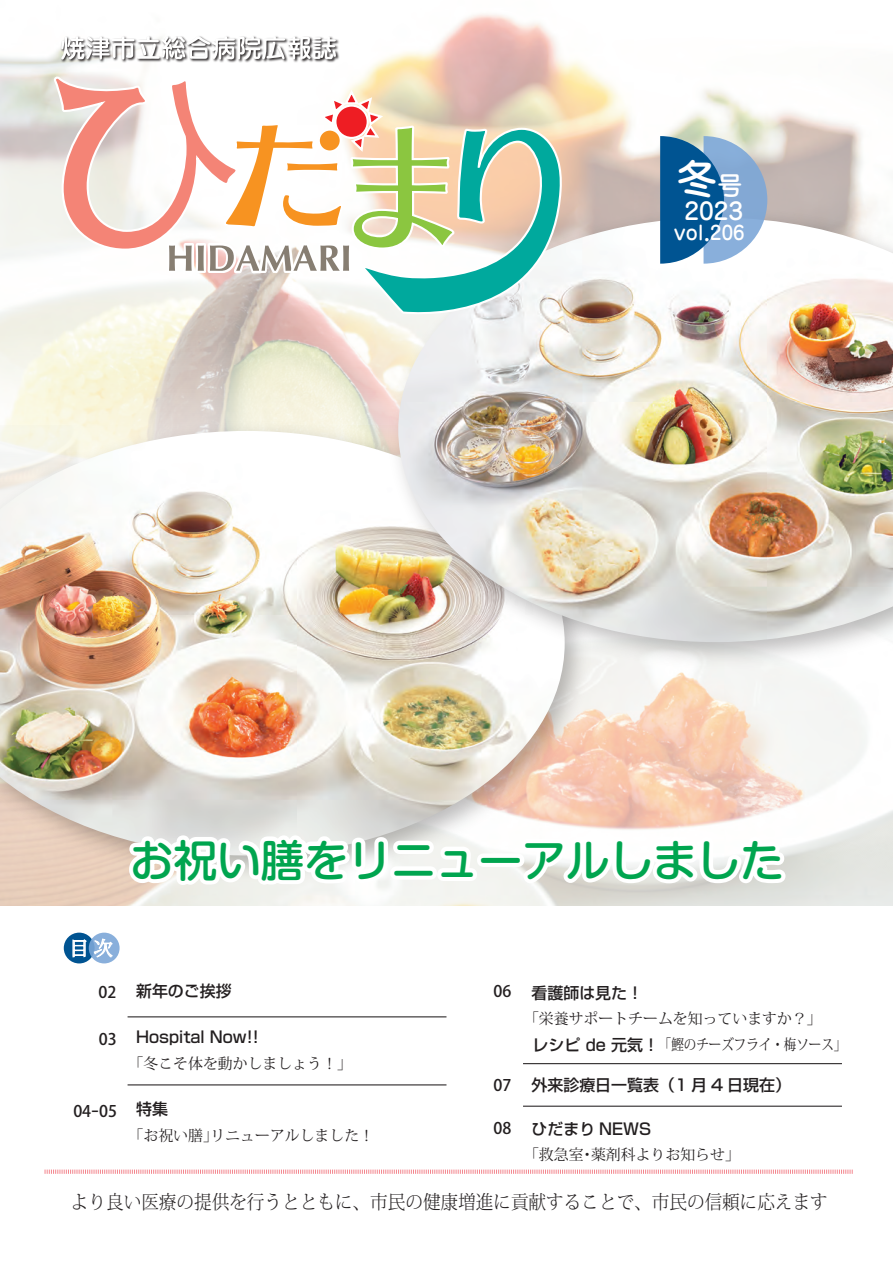
<style>
.page{position:relative;width:893px;height:1263px;background:#fff}
.page>*{position:absolute;margin:0;border:0;box-sizing:border-box;transform-origin:0 0}
.t1{font:500 43.65px "Shin M Go Pr 6 N";color:#00a54f}
.t2{font:500 40.35px "Jun 34 Pro";color:#fff}
.t3{font:500 23.4px "Jun 34 Pro";color:#fff}
.t4{font:300 19.2px "Koz Min Pro";color:#231f20;scale:.92 1}
.t5{font:500 19.2px "Jun 34 Pro";color:#fff}
.t6{font:19.2px "Koz Min Pro";color:#fff}
.t7{font:500 15.9px "Shin Go Pro";color:#231f20}
.t8{font:500 15.9px "Koz Go Pro";color:#231f20}
.t9{font:14.85px "Koz Min Pro";color:#231f20}
.t10{font:14.85px "Koz Min Pro";color:#231f20;scale:.84 1}
.s1{font-size:25.5px}
.s2{font-size:21.6px}
.s3{font-family:"Shin Go Pro"}
.s4{font-family:"Shin Go Pro";font-weight:500;font-size:15.9px}
</style>
<div class="page">
<img style="left:0;top:431px;width:44px;height:424px">
<img style="left:853px;top:218px;width:40px;height:424px">
<svg style="left:60px;top:35px;width:279px;height:28px"></svg>
<svg style="left:61px;top:36px;width:275px;height:24px"></svg>
<img style="left:44px;top:76px;width:809px;height:1098px">
<h2 class="t2" style="left:677px;top:147px;width:67px">冬<span class="s1">号</span></h2>
<h3 class="t3" style="left:684px;top:193px;width:60px">2023</h3>
<p class="t5" style="left:674px;top:218px;width:72px">vol<span class="s2">.</span>206</p>
<h1 class="t1" style="left:130px;top:825px;width:655px">お祝い膳をリニューアルしました</h1>
<p class="t6" style="left:70px;top:935px;width:45px">目次</p>
<p class="t7" style="left:136px;top:978px;width:97px">新年のご挨拶</p>
<p class="t8" style="left:99px;top:981px;width:19px">02</p>
<p class="t8" style="left:493px;top:981px;width:19px">06</p>
<p class="t8" style="left:99px;top:1029px;width:19px">03</p>
<p class="t7" style="left:136px;top:1024px;width:124px">Hospital Now!!</p>
<p class="t9" style="left:129px;top:1053px;width:225px">「冬こそ体を動かしましょう！」</p>
<p class="t8" style="left:73px;top:1100px;width:96px">04ｰ05 <span class="s3">特集</span></p>
<p class="t9" style="left:129px;top:1125px;width:247px">「お祝い膳」リニューアルしました！</p>
<p class="t8" style="left:493px;top:1075px;width:19px">07</p>
<p class="t8" style="left:493px;top:1118px;width:19px">08</p>
<p class="t7" style="left:531px;top:980px;width:113px">看護師は見た！</p>
<p class="t9" style="left:524px;top:1008px;width:299px">「栄養サポートチームを知っていますか？」</p>
<p class="t10" style="left:533px;top:1034px;width:375px"><span class="s4">レシピ de 元気！</span>「鰹のチーズフライ・梅ソース」</p>
<p class="t7" style="left:531px;top:1072px;width:261px">外来診療日一覧表（1 月 4 日現在）</p>
<p class="t7" style="left:531px;top:1116px;width:121px">ひだまり NEWS</p>
<p class="t9" style="left:524px;top:1144px;width:217px">「救急室・薬剤科よりお知らせ」</p>
<p class="t4" style="left:71px;top:1188px;width:824px">より良い医療の提供を行うとともに、市民の健康増進に貢献することで、市民の信頼に応えます</p>
</div>
